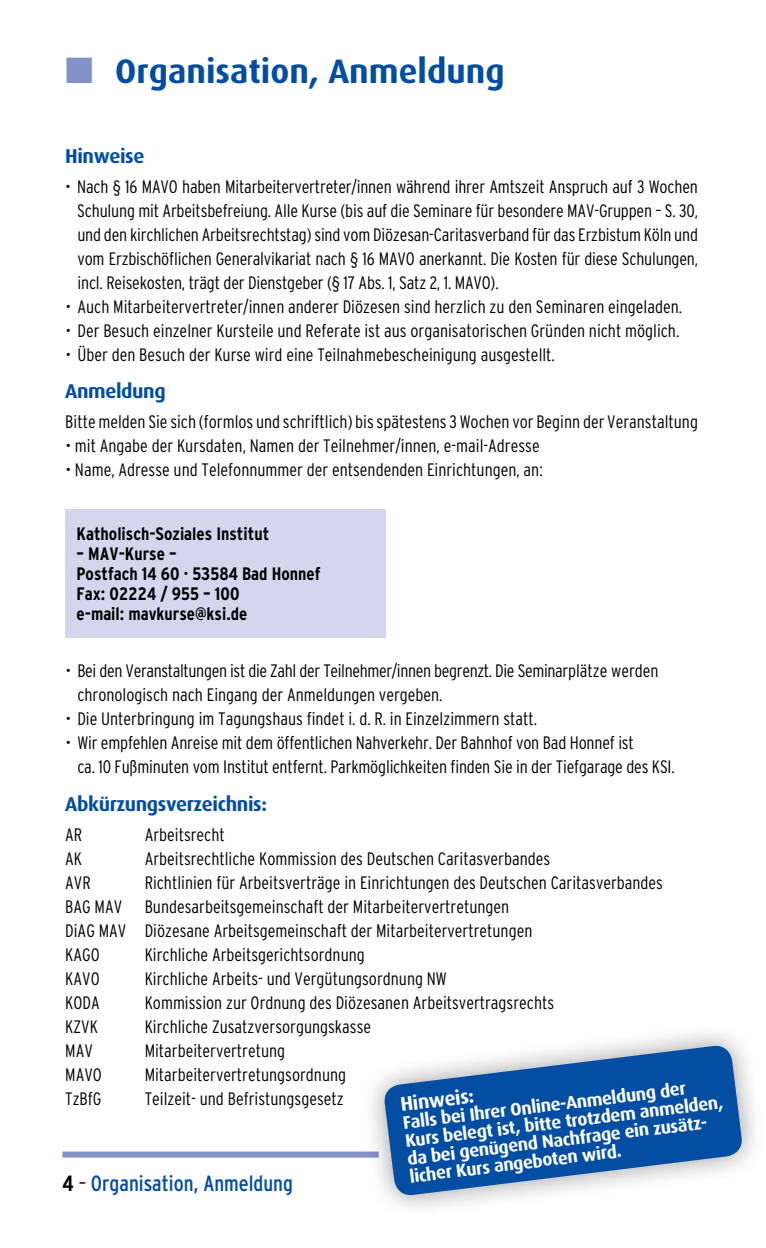
<style>
.page{position:relative;width:766px;height:1248px;background:#fff}
.page>*{position:absolute;margin:0;border:0;box-sizing:border-box;transform-origin:0 0}
.t1{font:700 34px "Dax";color:#034ea2}
.t2{font:condensed 22px "Interstate";color:#034ea2}
.t3{font:700 20px "Dax";letter-spacing:-.02em;color:#034ea2}
.t4{font:700 20px "Dax";color:#fff}
.t5{font:300 condensed 18px/24px "Interstate Plus";color:#000}
.t6{font:300 condensed 18px/24px "Interstate Plus";letter-spacing:-.02em;color:#000}
.t7{font:700 18px/18px "Dax";color:#fff}
.t8{font:700 condensed 18px/20px "Interstate";color:#000}
.s1{font-weight:700;color:#000}
.s2{font-weight:300;color:#000}
</style>
<div class="page">
<div style="left:62px;top:1151px;width:316px;height:6px;background:#8490c8"></div>
<div style="left:360px;top:1021px;width:405px;height:198px;background:#000;opacity:.4"></div>
<svg style="left:382px;top:1043px;width:361px;height:153px;fill:#034ea2"></svg>
<div style="left:65px;top:508px;width:321px;height:129px;background:#d3d6ec"></div>
<h1 class="t1" style="left:115px;top:52px;width:391px">Organisation, Anmeldung</h1>
<p class="t3" style="left:65px;top:145px;width:81px">Hinweise</p>
<p class="t5" style="left:77px;top:174px;width:622px;text-align:justify;text-indent:-12px">• Nach § 16 MAVO haben Mitarbeitervertreter/innen während ihrer Amtszeit Anspruch auf 3 Wochen Schulung mit Arbeitsbefreiung. Alle Kurse (bis auf die Seminare für besondere MAV-Gruppen – S. 30, und den kirchlichen Arbeitsrechtstag) sind vom Diözesan-Caritasverband für das Erzbistum Köln und vom Erzbischöflichen Generalvikariat nach § 16 MAVO anerkannt. Die Kosten für diese Schulungen, incl. Reisekosten, trägt der Dienstgeber (§ 17 Abs. 1, Satz 2, 1. MAVO).</p>
<p class="t5" style="left:65px;top:294px;width:618px">• Auch Mitarbeitervertreter/innen anderer Diözesen sind herzlich zu den Seminaren eingeladen.</p>
<p class="t5" style="left:65px;top:318px;width:615px">• Der Besuch einzelner Kursteile und Referate ist aus organisatorischen Gründen nicht möglich.</p>
<p class="t5" style="left:65px;top:342px;width:491px">• Über den Besuch der Kurse wird eine Teilnahmebescheinigung ausgestellt.</p>
<p class="t3" style="left:65px;top:380px;width:102px">Anmeldung</p>
<p class="t5" style="left:65px;top:409px;width:634px">Bittemelden Sie sich (formlos und schriftlich) bisspätestens 3Wochen vor Beginn der Veranstaltung</p>
<p class="t5" style="left:65px;top:433px;width:475px">• mit Angabe der Kursdaten, Namen der Teilnehmer/innen, e-mail-Adresse</p>
<p class="t5" style="left:65px;top:457px;width:478px">• Name, Adresse und Telefonnummer der entsendenden Einrichtungen, an:</p>
<p class="t8" style="left:77px;top:524px;width:194px">Katholisch-Soziales Institut</p>
<p class="t8" style="left:77px;top:544px;width:245px">– MAV-Kurse –<br>Postfach 14 60 · 53584 Bad Honnef<br>Fax: 02224 / 955 – 100<br>e-mail: mavkurse@ksi.de</p>
<p class="t6" style="left:77px;top:658px;width:582px;text-indent:-12px">• Bei den Veranstaltungen ist die Zahl der Teilnehmer/innen begrenzt. Die Seminarplätze werden chronologisch nach Eingang der Anmeldungen vergeben.</p>
<p class="t5" style="left:65px;top:706px;width:473px">• Die Unterbringung im Tagungshaus findet i. d. R. in Einzelzimmern statt.</p>
<p class="t5" style="left:77px;top:730px;width:598px;text-indent:-12px">• Wir empfehlen Anreise mit dem öffentlichen Nahverkehr. Der Bahnhof von Bad Honnef ist<br>ca. 10 Fußminuten vom Institut entfernt. Parkmöglichkeiten finden Sie in der Tiefgarage des KSI.</p>
<p class="t3" style="left:65px;top:792px;width:203px">Abkürzungsverzeichnis:</p>
<p class="t5" style="left:65px;top:822px;width:19px">AR</p>
<p class="t5" style="left:145px;top:822px;width:82px">Arbeitsrecht</p>
<p class="t5" style="left:65px;top:846px;width:18px">AK</p>
<p class="t5" style="left:145px;top:846px;width:407px">Arbeitsrechtliche Kommission des Deutschen Caritasverbandes</p>
<p class="t5" style="left:65px;top:870px;width:27px">AVR</p>
<p class="t5" style="left:65px;top:870px;width:599px;text-indent:79px">Richtlinien für Arbeitsverträge in Einrichtungen des Deutschen Caritasverbandes BAG MAV Bundesarbeitsgemeinschaft der Mitarbeitervertretungen<br>DiAG MAV Diözesane Arbeitsgemeinschaft der Mitarbeitervertretungen<br>KAGO</p>
<p class="t5" style="left:145px;top:942px;width:221px">Kirchliche Arbeitsgerichtsordnung</p>
<p class="t5" style="left:65px;top:966px;width:36px">KAVO</p>
<p class="t5" style="left:145px;top:966px;width:303px">Kirchliche Arbeits- und Vergütungsordnung NW</p>
<p class="t5" style="left:65px;top:990px;width:36px">KODA</p>
<p class="t5" style="left:145px;top:990px;width:411px">Kommission zur Ordnung des Diözesanen Arbeitsvertragsrechts</p>
<p class="t5" style="left:65px;top:1014px;width:34px">KZVK</p>
<p class="t5" style="left:145px;top:1014px;width:228px">Kirchliche Zusatzversorgungskasse</p>
<p class="t5" style="left:65px;top:1038px;width:29px">MAV</p>
<p class="t5" style="left:145px;top:1038px;width:142px">Mitarbeitervertretung</p>
<p class="t5" style="left:65px;top:1062px;width:38px">MAVO</p>
<p class="t5" style="left:145px;top:1062px;width:203px">Mitarbeitervertretungsordnung</p>
<p class="t5" style="left:65px;top:1086px;width:38px">TzBfG</p>
<p class="t5" style="left:145px;top:1086px;width:200px">Teilzeit- und Befristungsgesetz</p>
<p class="t4" style="left:399px;top:1092px;width:75px;rotate:-7deg">Hinweis:</p>
<p class="t7" style="left:402px;top:1113px;width:322px;rotate:-7deg">Falls bei Ihrer Online-Anmeldung der Kurs belegt ist, bitte trotzdem anmelden, da bei genügend Nachfrage ein zusätz&shy;licher Kurs angeboten wird.</p>
<p class="t2" style="left:62px;top:1170px;width:232px"><span class="s1">4</span> <span class="s2">–</span> Organisation, Anmeldung</p>
</div>
